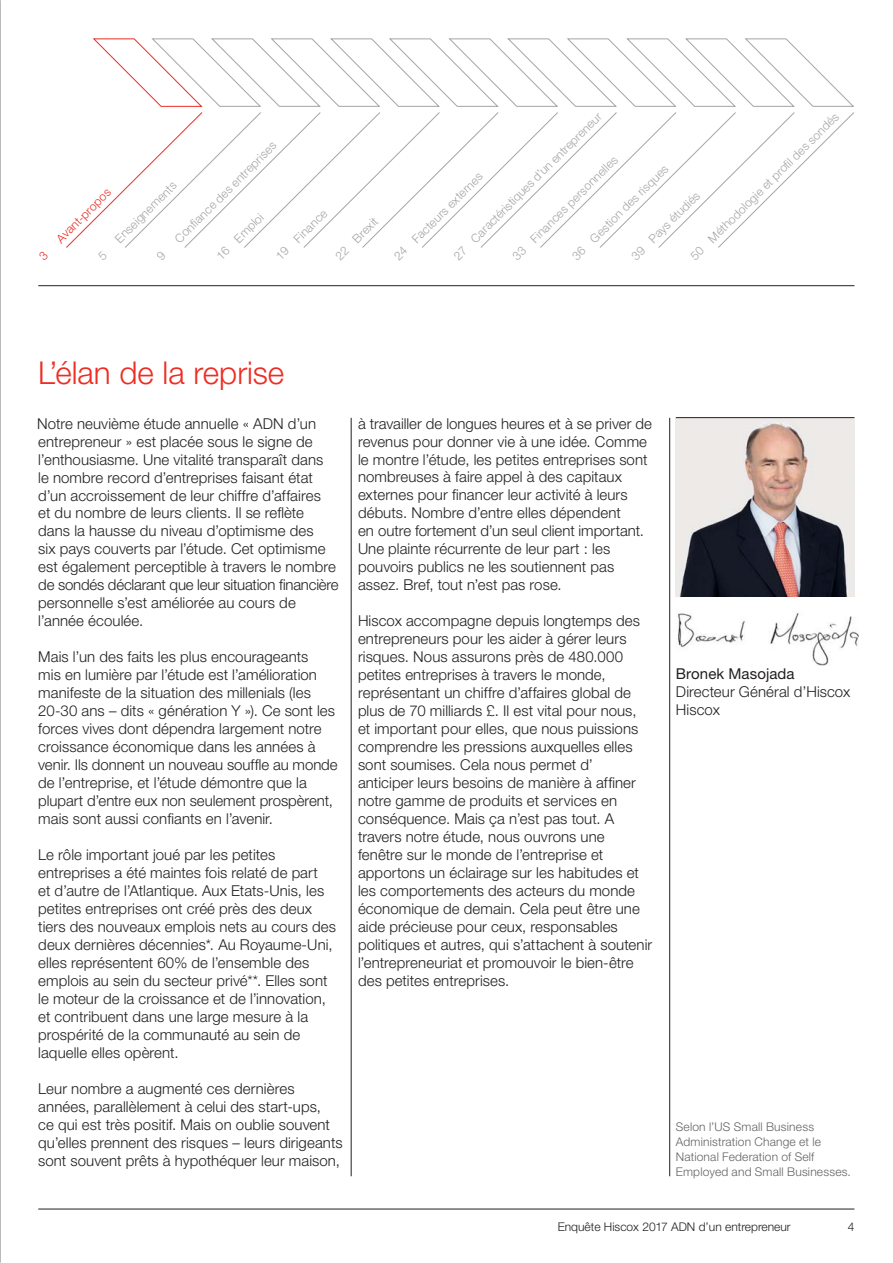
<style>
.page{position:relative;width:893px;height:1263px;background:#fff}
.page>*{position:absolute;margin:0;border:0;box-sizing:border-box;transform-origin:0 0}
.t1{font:300 31.5px "Helvetica Neue LT Std";color:#ee2d24}
.t2{font:300 15px/18px "Helvetica Neue LT Std";letter-spacing:.005em;color:#231f20}
.t3{font:15px "Helvetica Neue LT Std";letter-spacing:.005em;color:#231f20}
.t4{font:300 12px "Helvetica Neue LT Std";color:#a3a5a8}
.t5{font:300 12px/15px "Helvetica Neue LT Std";letter-spacing:.015em;color:#636466}
.t6{font:300 12px "Helvetica Neue LT Std";color:#231f20}
.t7{font:300 12px "Helvetica Neue LT Std";color:#ee2d24}
</style>
<div class="page">
<hr style="left:669px;top:418px;width:1px;height:758px;background:#231f20">
<hr style="left:351px;top:418px;width:1px;height:758px;background:#231f20">
<img style="left:676px;top:418px;width:178px;height:178px">
<hr style="left:676px;top:417px;width:178px;height:1px;background:#231f20">
<img style="left:677px;top:613px;width:181px;height:52px">
<hr style="left:38px;top:285px;width:816px;height:1px;background:#231f20">
<hr style="left:38px;top:1209px;width:816px;height:1px;background:#231f20">
<svg style="left:66px;top:38px;width:789px;height:210px"></svg>
<p class="t4" style="left:174px;top:238px;width:139px;rotate:-45deg">Confi ance des entreprises</p>
<p class="t4" style="left:114px;top:238px;width:83px;rotate:-45deg">Enseignements</p>
<p class="t7" style="left:55px;top:238px;width:73px;rotate:-45deg">Avant-propos</p>
<p class="t4" style="left:233px;top:238px;width:37px;rotate:-45deg">Emploi</p>
<p class="t4" style="left:293px;top:238px;width:43px;rotate:-45deg">Finance</p>
<p class="t4" style="left:351px;top:238px;width:32px;rotate:-45deg">Brexit</p>
<p class="t4" style="left:470px;top:238px;width:181px;rotate:-45deg">Caractéristiques d’un entrepreneur</p>
<p class="t4" style="left:707px;top:238px;width:180px;rotate:-45deg">Méthodologie et profi l des sondés</p>
<p class="t4" style="left:529px;top:238px;width:119px;rotate:-45deg">Finances personnelles</p>
<p class="t4" style="left:589px;top:238px;width:106px;rotate:-45deg">Gestion des risques</p>
<p class="t4" style="left:411px;top:238px;width:96px;rotate:-45deg">Facteurs externes</p>
<p class="t4" style="left:648px;top:238px;width:68px;rotate:-45deg">Pays étudiés</p>
<h1 class="t1" style="left:38px;top:362px;width:247px">L’élan de la reprise</h1>
<p class="t2" style="left:37px;top:416px;width:303px">Notre neuvième étude annuelle « ADN d’un entrepreneur » est placée sous le signe de l’enthousiasme. Une vitalité transparaît dans<br>le nombre record d’entreprises faisant état d’un accroissement de leur chiffre d’affaires<br>et du nombre de leurs clients. Il se reflète<br>dans la hausse du niveau d’optimisme des<br>six pays couverts par l’étude. Cet optimisme est également perceptible à travers le nombre de sondés déclarant que leur situation financière personnelle s’est améliorée au cours de l’année écoulée.</p>
<p class="t2" style="left:38px;top:649px;width:301px">Mais l’un des faits les plus encourageants<br>mis en lumière par l’étude est l’amélioration manifeste de la situation des millenials (les 20-30 ans – dits « génération Y »). Ce sont les forces vives dont dépendra largement notre croissance économique dans les années à venir. Ils donnent un nouveau souffle au monde de l’entreprise, et l’étude démontre que la plupart d’entre eux non seulement prospèrent, mais sont aussi confiants en l’avenir.</p>
<p class="t2" style="left:38px;top:847px;width:299px">Le rôle important joué par les petites entreprises a été maintes fois relaté de part<br>et d’autre de l’Atlantique. Aux Etats-Unis, les petites entreprises ont créé près des deux tiers des nouveaux emplois nets au cours des deux dernières décennies*. Au Royaume-Uni, elles représentent 60% de l’ensemble des emplois au sein du secteur privé**. Elles sont le moteur de la croissance et de l’innovation, et contribuent dans une large mesure à la prospérité de la communauté au sein de laquelle elles opèrent.</p>
<p class="t2" style="left:38px;top:1081px;width:306px">Leur nombre a augmenté ces dernières années, parallèlement à celui des start-ups,<br>ce qui est très positif. Mais on oublie souvent qu’elles prennent des risques – leurs dirigeants sont souvent prêts à hypothéquer leur maison,</p>
<p class="t2" style="left:358px;top:415px;width:295px">à travailler de longues heures et à se priver de revenus pour donner vie à une idée. Comme le montre l’étude, les petites entreprises sont nombreuses à faire appel à des capitaux externes pour financer leur activité à leurs débuts. Nombre d’entre elles dépendent<br>en outre fortement d’un seul client important.<br>Une plainte récurrente de leur part : les pouvoirs publics ne les soutiennent pas assez. Bref, tout n’est pas rose.</p>
<p class="t2" style="left:358px;top:613px;width:296px">Hiscox accompagne depuis longtemps des entrepreneurs pour les aider à gérer leurs risques. Nous assurons près de 480.000 petites entreprises à travers le monde, représentant un chiffre d’affaires global de plus de 70 milliards £. Il est vital pour nous, et important pour elles, que nous puissions comprendre les pressions auxquelles elles sont soumises. Cela nous permet d’ anticiper leurs besoins de manière à affiner notre gamme de produits et services en conséquence. Mais ça n’est pas tout. A travers notre étude, nous ouvrons une fenêtre sur le monde de l’entreprise et apportons un éclairage sur les habitudes et les comportements des acteurs du monde économique de demain. Cela peut être une aide précieuse pour ceux, responsables politiques et autres, qui s’attachent à soutenir l’entrepreneuriat et promouvoir le bien-être des petites entreprises.</p>
<p class="t3" style="left:676px;top:669px;width:120px">Bronek Masojada</p>
<p class="t2" style="left:676px;top:684px;width:176px">Directeur Général d’Hiscox<br>Hiscox</p>
<p class="t5" style="left:676px;top:1121px;width:177px">Selon l’US Small Business<br>Administration Change et le<br>National Federation of Self<br>Employed and Small Businesses.</p>
<p class="t6" style="left:558px;top:1222px;width:234px">Enquête Hiscox 2017 ADN d’un entrepreneur</p>
<p class="t6" style="left:848px;top:1222px;width:8px">4</p>
</div>
